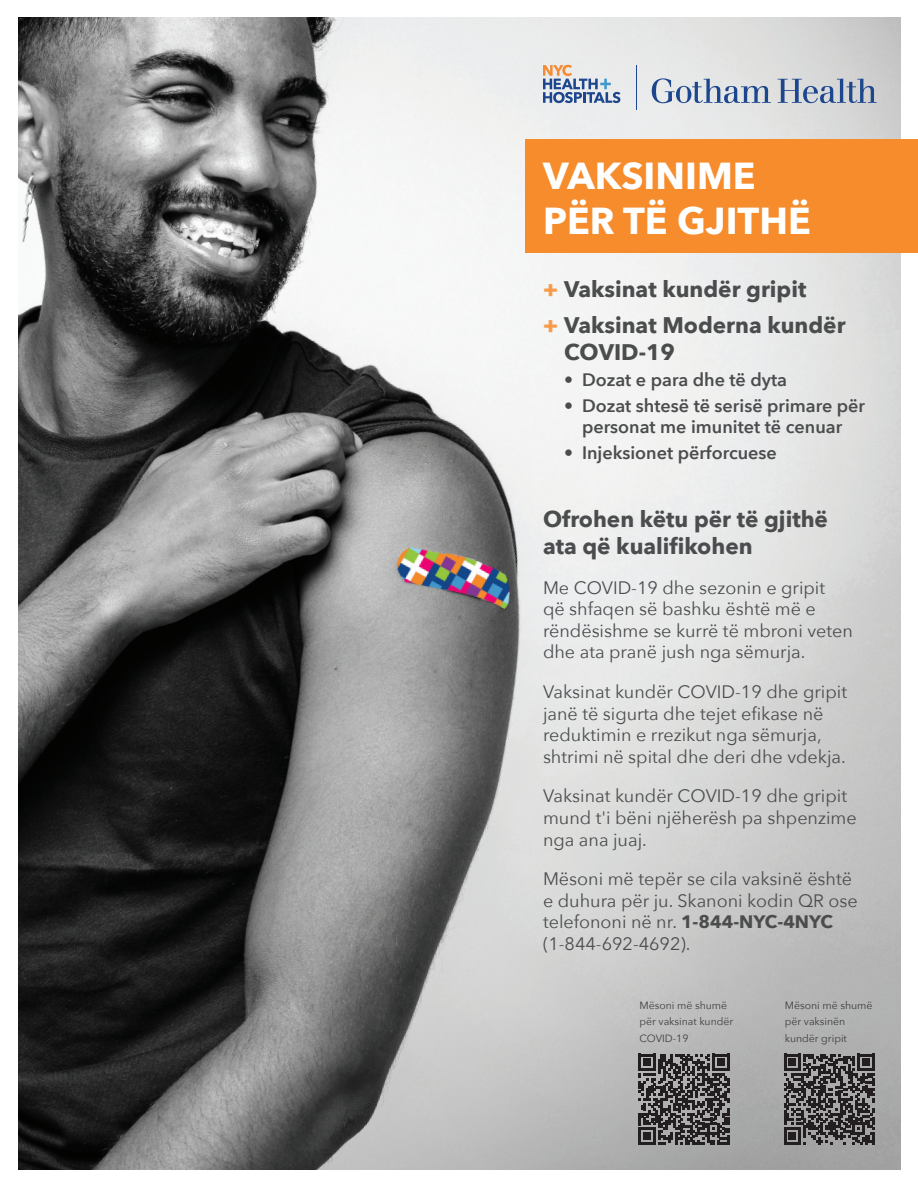
<style>
.page{position:relative;width:918px;height:1188px;background:#fff}
.page>*{position:absolute;margin:0;border:0;box-sizing:border-box;transform-origin:0 0}
.t1{font:700 37.5px/45px "Avenir Next";color:#fff}
.t2{font:700 22.5px/27px "Avenir Next";color:#4b4c4d}
.t3{font:18px/21.6px "Avenir Next";color:#4b4c4d}
.t4{font:600 18px/21.6px "Avenir Next";color:#4b4c4d;text-align:center}
.text{font:10.5px/16.5px "Avenir Next";color:#3e3e3f}
.s1{font-weight:800;color:#f89c4b}
.s2{font-weight:700}
</style>
<div class="page">
<img style="left:18px;top:18px;width:882px;height:1152px">
<div style="left:525px;top:139px;width:393px;height:114px;background:#f68c2c"></div>
<svg style="left:543px;top:65px;width:77px;height:38px;background:#b1b8c7"></svg>
<hr style="left:636px;top:65px;width:1px;height:44px;background:#1c468d">
<svg style="left:652px;top:78px;width:119px;height:25px;background:#adbacd"></svg>
<svg style="left:778px;top:79px;width:99px;height:24px;background:#9daac0"></svg>
<svg style="left:784px;top:1054px;width:91px;height:91px;background:#585656"></svg>
<svg style="left:639px;top:1054px;width:90px;height:91px;background:#5a5858"></svg>
<p class="t1" style="left:543px;top:152px;width:269px">VAKSINIME<br>PËR TË GJITHË</p>
<p class="t2" style="left:543px;top:275px;width:265px"><span class="s1">+</span> Vaksinat kundër gripit</p>
<p class="t2" style="left:564px;top:311px;width:283px;text-indent:-21px"><span class="s1">+</span> Vaksinat Moderna kundër<br>COVID-19</p>
<p class="t4" style="left:564px;top:368px;width:225px">• Dozat e para dhe të dyta</p>
<p class="t4" style="left:564px;top:394px;width:303px">• Dozat shtesë të serisë primare për personat me imunitet të cenuar</p>
<p class="t4" style="left:564px;top:442px;width:214px">• Injeksionet përforcuese</p>
<p class="t2" style="left:543px;top:505px;width:287px">Ofrohen këtu për të gjithë ata që kualifikohen</p>
<p class="t3" style="left:543px;top:576px;width:311px">Me COVID-19 dhe sezonin e gripit<br>që shfaqen së bashku është më e rëndësishme se kurrë të mbroni veten dhe ata pranë jush nga sëmurja.</p>
<p class="t3" style="left:543px;top:680px;width:306px">Vaksinat kundër COVID-19 dhe gripit janë të sigurta dhe tejet efikase në reduktimin e rrezikut nga sëmurja, shtrimi në spital dhe deri dhe vdekja.</p>
<p class="t3" style="left:543px;top:785px;width:315px">Vaksinat kundër COVID-19 dhe gripit mund t'i bëni njëherësh pa shpenzime nga ana juaj.</p>
<p class="t3" style="left:543px;top:867px;width:316px">Mësoni më tepër se cila vaksinë është e duhura për ju. Skanoni kodin QR ose telefononi në nr. <span class="s2">1-844-NYC-4NYC </span>(1‑844-692-4692).</p>
<p class="text" style="left:639px;top:996px;width:95px">Mësoni më shumë për vaksinat kundër<br>COVID-19</p>
<p class="text" style="left:785px;top:996px;width:89px">Mësoni më shumë për vaksinën kundër gripit</p>
</div>
